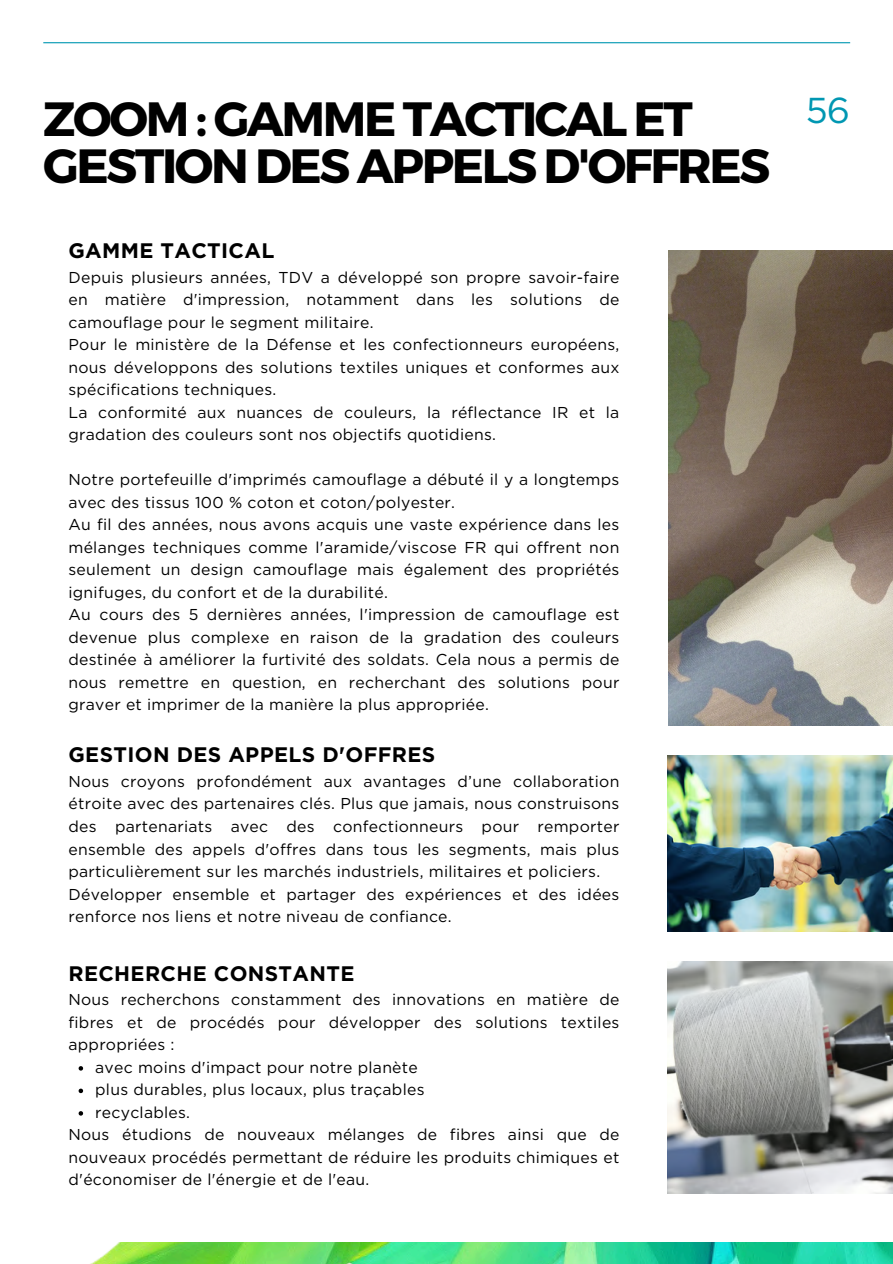
<style>
.page{position:relative;width:893px;height:1264px;background:#fff}
.page>*{position:absolute;margin:0;border:0;box-sizing:border-box;transform-origin:0 0}
.t1{font:700 48px/47.2px "Montserrat";letter-spacing:-.05em;color:#000}
.t2{font:36px "Gotham";color:#0097b2}
.t3{font:700 21px "Gotham";letter-spacing:.015em;color:#000}
.t4{font:15.75px/22.5px "Gotham";letter-spacing:.015em;color:#000}
</style>
<div class="page">
<img style="left:668px;top:961px;width:224px;height:232px">
<hr style="left:43px;top:42px;width:807px;height:1px;background:#0097b2">
<img style="left:668px;top:755px;width:224px;height:176px">
<img style="left:668px;top:251px;width:224px;height:474px">
<svg style="left:79px;top:1066px;width:4px;height:4px"></svg>
<svg style="left:79px;top:1088px;width:4px;height:5px"></svg>
<svg style="left:79px;top:1111px;width:4px;height:4px"></svg>
<img style="left:92px;top:1242px;width:800px;height:21px">
<p class="t1" style="left:43px;top:93px;width:728px">ZOOM : GAMME TACTICAL ET<br>GESTION DES APPELS D'OFFRES</p>
<h3 class="t3" style="left:68px;top:238px;width:207px">GAMME TACTICAL</h3>
<p class="t4" style="left:68px;top:266px;width:552px">Depuis plusieurs années, TDV a développé son propre savoir-faire en matière d'impression, notamment dans les solutions de camouflage pour le segment militaire.<br>Pour le ministère de la Défense et les confectionneurs européens, nous développons des solutions textiles uniques et conformes aux spécifications techniques.<br>La conformité aux nuances de couleurs, la réflectance IR et la gradation des couleurs sont nos objectifs quotidiens.</p>
<p class="t4" style="left:68px;top:468px;width:552px">Notre portefeuille d'imprimés camouflage a débuté il y a longtemps avec des tissus 100 % coton et coton/polyester.<br>Au fil des années, nous avons acquis une vaste expérience dans les mélanges techniques comme l'aramide/viscose FR qui offrent non seulement un design camouflage mais également des propriétés ignifuges, du confort et de la durabilité.<br>Au cours des 5 dernières années, l'impression de camouflage est devenue plus complexe en raison de la gradation des couleurs destinée à améliorer la furtivité des soldats. Cela nous a permis de nous remettre en question, en recherchant des solutions pour graver et imprimer de la manière la plus appropriée.</p>
<h3 class="t3" style="left:68px;top:742px;width:368px">GESTION DES APPELS D'OFFRES</h3>
<p class="t4" style="left:68px;top:770px;width:552px">Nous croyons profondément aux avantages d’une collaboration étroite avec des partenaires clés. Plus que jamais, nous construisons des partenariats avec des confectionneurs pour remporter ensemble des appels d'offres dans tous les segments, mais plus particulièrement sur les marchés industriels, militaires et policiers.<br>Développer ensemble et partager des expériences et des idées renforce nos liens et notre niveau de confiance.</p>
<h3 class="t3" style="left:68px;top:960px;width:287px">RECHERCHE CONSTANTE</h3>
<p class="t4" style="left:68px;top:988px;width:552px">Nous recherchons constamment des innovations en matière de</p>
<p class="t4" style="left:68px;top:1010px;width:552px">fibres et de procédés pour développer des solutions textiles</p>
<p class="t4" style="left:68px;top:1033px;width:107px">appropriées :</p>
<p class="t4" style="left:95px;top:1055px;width:324px">avec moins d'impact pour notre planète</p>
<p class="t4" style="left:95px;top:1078px;width:331px">plus durables, plus locaux, plus traçables</p>
<p class="t4" style="left:95px;top:1100px;width:96px">recyclables.</p>
<p class="t4" style="left:68px;top:1123px;width:552px">Nous étudions de nouveaux mélanges de fibres ainsi que de</p>
<p class="t4" style="left:68px;top:1145px;width:552px">nouveaux procédés permettant de réduire les produits chimiques et</p>
<p class="t4" style="left:68px;top:1168px;width:302px">d'économiser de l'énergie et de l'eau.</p>
<h1 class="t2" style="left:805px;top:89px;width:46px">56</h1>
</div>
